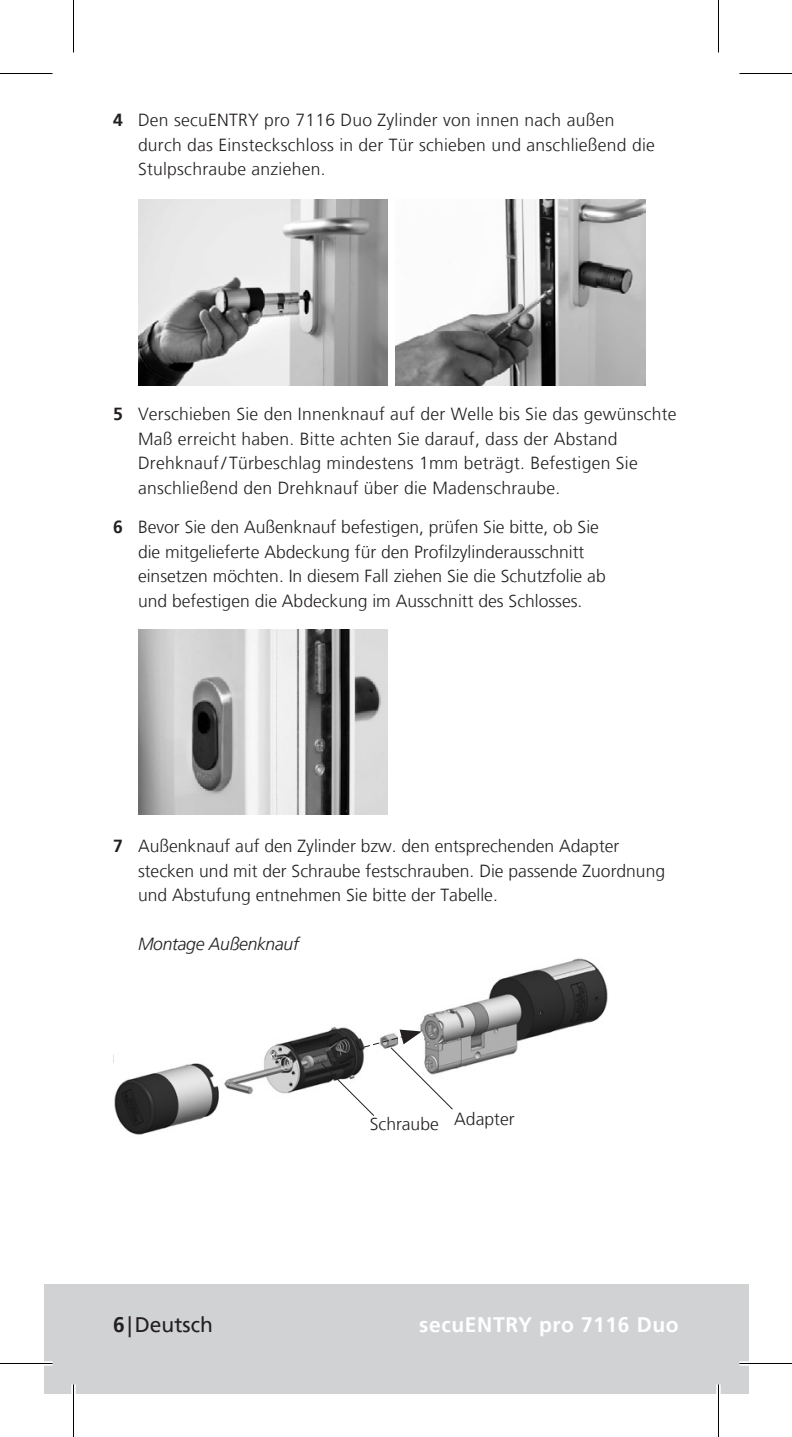
<style>
.page{position:relative;width:792px;height:1437px;background:#fff}
.page>*{position:absolute;margin:0;border:0;box-sizing:border-box;transform-origin:0 0}
.t1{font:700 21px "Frutiger LT Pro";letter-spacing:.03em;color:#fff}
.t2{font:21px "Frutiger LT Pro";color:#231f20}
.t3{font:300 17.5px/24.5px "Frutiger LT";color:#231f20}
.t4{font:italic 300 17.5px "Frutiger LT Pro";letter-spacing:-.015em;color:#231f20}
.s1{font-family:"Frutiger LT Pro";font-weight:700}
.s2{font-weight:700}
</style>
<div class="page">
<div style="left:44px;top:1284px;width:704px;height:109px;background:#d1d2d4"></div>
<img style="left:138px;top:200px;width:250px;height:185px">
<img style="left:396px;top:200px;width:249px;height:185px">
<img style="left:138px;top:629px;width:250px;height:186px">
<img style="left:113px;top:958px;width:495px;height:177px">
<svg style="left:320px;top:1029px;width:134px;height:88px"></svg>
<hr style="left:0;top:1361px;width:52px;height:4px;background:#fff">
<hr style="left:739px;top:1361px;width:53px;height:4px;background:#fff">
<div style="left:71px;top:1384px;width:5px;height:53px;background:#fff"></div>
<div style="left:716px;top:1384px;width:5px;height:53px;background:#fff"></div>
<hr style="left:0;top:73px;width:52px;height:1px;background:#000">
<hr style="left:739px;top:73px;width:53px;height:1px;background:#000">
<hr style="left:0;top:1363px;width:52px;height:1px;background:#000">
<hr style="left:739px;top:1363px;width:53px;height:1px;background:#000">
<hr style="left:73px;top:0;width:1px;height:53px;background:#000">
<hr style="left:73px;top:1384px;width:1px;height:53px;background:#000">
<hr style="left:718px;top:0;width:1px;height:53px;background:#000">
<hr style="left:718px;top:1384px;width:1px;height:53px;background:#000">
<p class="t3" style="left:138px;top:108px;width:518px;text-indent:-25px"><span class="s1">4</span> Den secuENTRY pro 7116 Duo Zylinder von innen nach außen durch das Einsteckschloss in der Tür schieben und anschließend die<br>Stulpschraube anziehen.</p>
<p class="t3" style="left:138px;top:402px;width:540px;text-indent:-25px"><span class="s1">5</span> Verschieben Sie den Innenknauf auf der Welle bis Sie das gewünschte Maß erreicht haben. Bitte achten Sie darauf, dass der Abstand Drehknauf/ Türbeschlag mindestens 1mm beträgt. Befestigen Sie anschließend den Drehknauf über die Madenschraube.</p>
<p class="t3" style="left:138px;top:515px;width:469px;text-indent:-25px"><span class="s1">6</span> Bevor Sie den Außenknauf befestigen, prüfen Sie bitte, ob Sie die mitgelieferte Abdeckung für den Profilzylinderausschnitt einsetzen möchten. In diesem Fall ziehen Sie die Schutzfolie ab und befestigen die Abdeckung im Ausschnitt des Schlosses.</p>
<p class="t3" style="left:138px;top:834px;width:529px;text-indent:-25px"><span class="s1">7</span> Außenknauf auf den Zylinder bzw. den entsprechenden Adapter stecken und mit der Schraube festschrauben. Die passende Zuordnung und Abstufung entnehmen Sie bitte der Tabelle.</p>
<p class="t4" style="left:138px;top:934px;width:162px">Montage Außenknauf</p>
<p class="t3" style="left:370px;top:1111px;width:71px">Schraube</p>
<p class="t3" style="left:454px;top:1107px;width:62px">Adapter</p>
<p class="t2" style="left:113px;top:1312px;width:101px"><span class="s2">6</span>|Deutsch</p>
<p class="t1" style="left:419px;top:1312px;width:261px">secuENTRY pro 7116 Duo</p>
</div>
